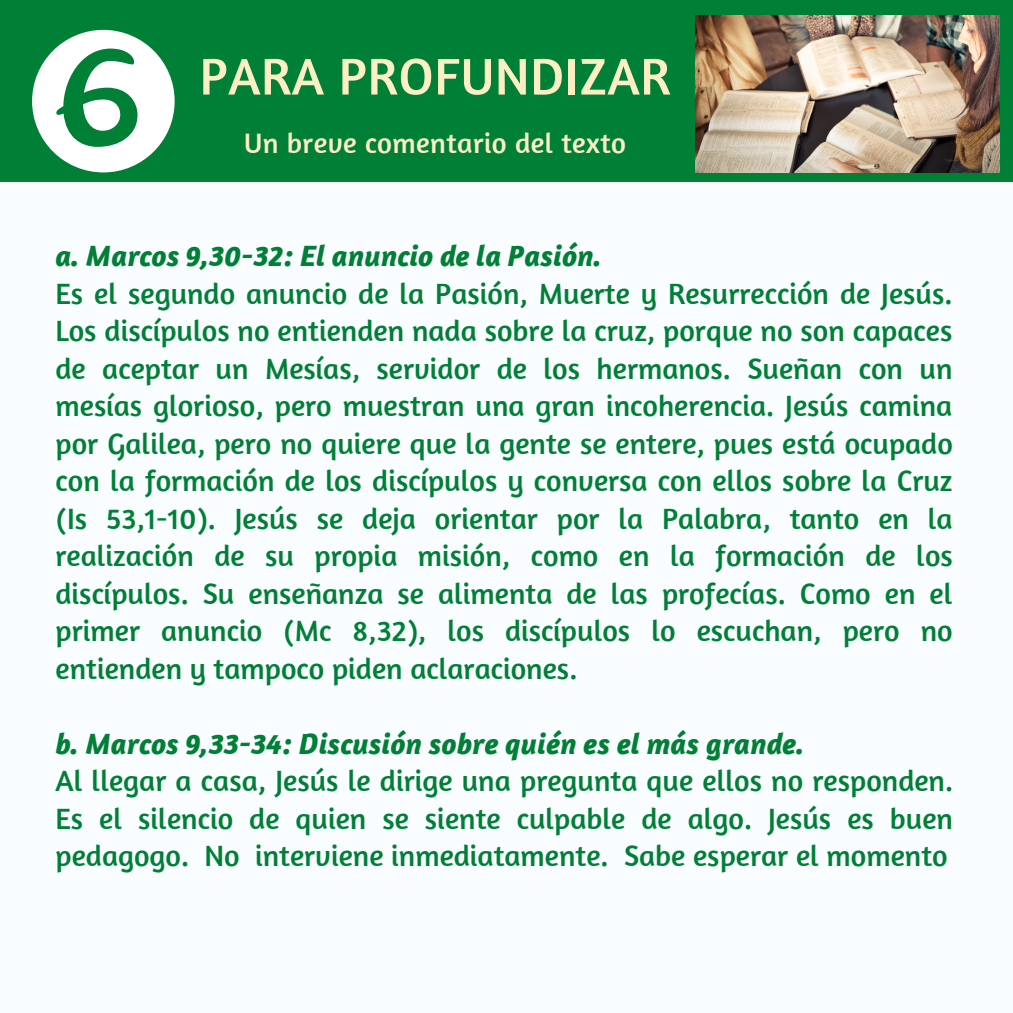
<style>
.page{position:relative;width:1013px;height:1013px;background:#fff}
.page>*{position:absolute;margin:0;border:0;box-sizing:border-box;transform-origin:0 0}
.t1{font:52.5px "Amaranth";letter-spacing:.015em;color:#fdefc4}
.t2{font:30px/37.5px "Amaranth";color:#008037;text-align:justify}
.t3{font:italic 700 30px "Amaranth";color:#008037}
.t4{font:28.75px "Amaranth";letter-spacing:.015em;color:#fdefc4}
</style>
<div class="page">
<div style="left:0;top:0;width:1012px;height:1012px;background:#008037"></div>
<div style="left:0;top:183px;width:1012px;height:829px;background:#fafdff"></div>
<svg style="left:32px;top:30px;width:143px;height:142px"></svg>
<img style="left:695px;top:15px;width:304px;height:158px">
<p class="t1" style="left:200px;top:43px;width:472px">PARA PROFUNDIZAR</p>
<p class="t4" style="left:244px;top:125px;width:383px">Un breve comentario del texto</p>
<p class="t3" style="left:56px;top:237px;width:548px">a. Marcos 9,30-32: El anuncio de la Pasión.</p>
<p class="t2" style="left:56px;top:274px;width:898px">Es el segundo anuncio de la Pasión, Muerte y Resurrección de Jesús.<br>Los discípulos no entienden nada sobre la cruz, porque no son capaces de aceptar un Mesías, servidor de los hermanos. Sueñan con un mesías glorioso, pero muestran una gran incoherencia. Jesús camina por Galilea, pero no quiere que la gente se entere, pues está ocupado con la formación de los discípulos y conversa con ellos sobre la Cruz (Is 53,1-10). Jesús se deja orientar por la Palabra, tanto en la realización de su propia misión, como en la formación de los discípulos. Su enseñanza se alimenta de las profecías. Como en el primer anuncio (Mc 8,32), los discípulos lo escuchan, pero no entienden y tampoco piden aclaraciones.</p>
<p class="t3" style="left:56px;top:725px;width:750px">b. Marcos 9,33-34: Discusión sobre quién es el más grande.</p>
<p class="t2" style="left:56px;top:761px;width:899px">Al llegar a casa, Jesús le dirige una pregunta que ellos no responden.<br>Es el silencio de quien se siente culpable de algo. Jesús es buen pedagogo. No interviene inmediatamente. Sabe esperar el momento</p>
</div>
